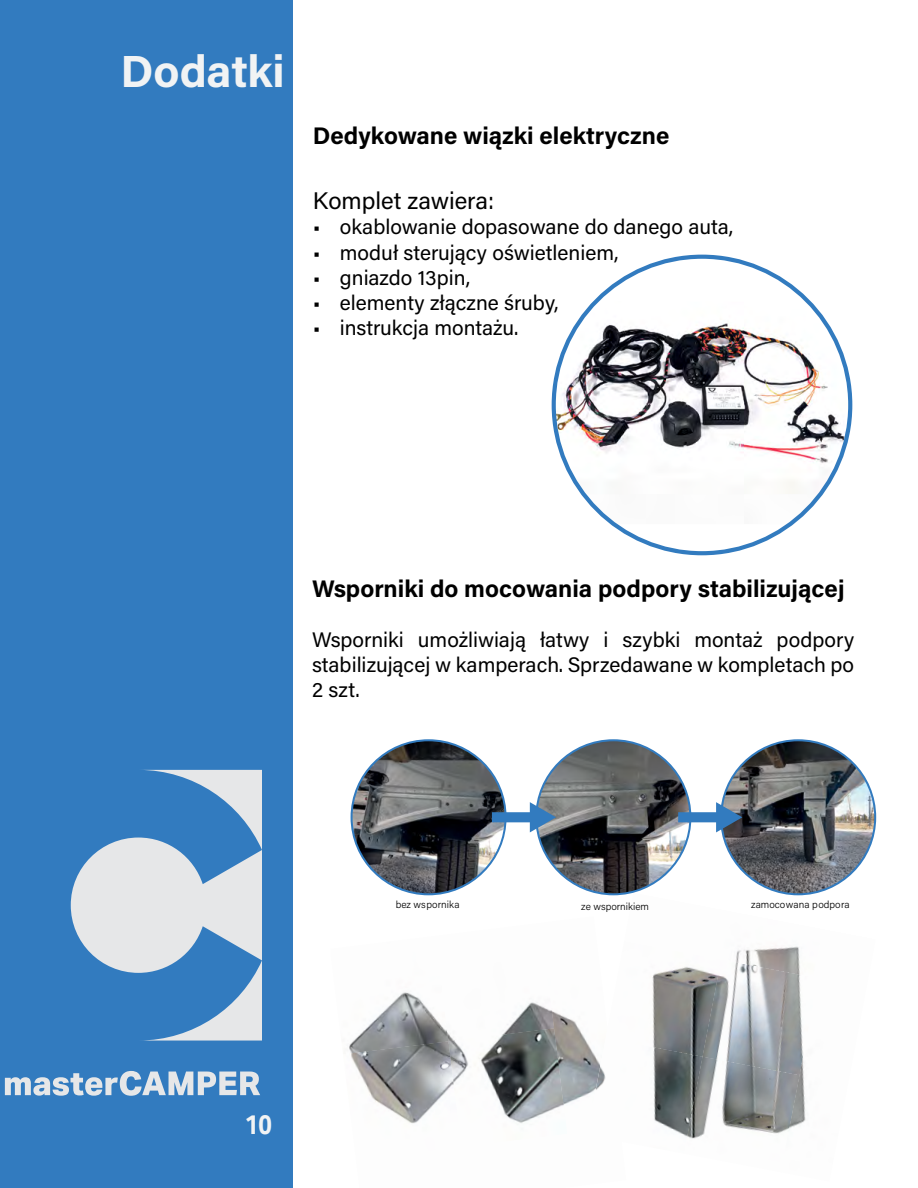
<style>
.page{position:relative;width:918px;height:1188px;background:#fff}
.page>*{position:absolute;margin:0;border:0;box-sizing:border-box;transform-origin:0 0}
.t1{font:700 45px "Acumin Pro";letter-spacing:-.005em;color:#f1f3f4}
.t2{font:700 27px "Aktiv Grotesk Cd";color:#f1f3f4}
.t3{font:700 24px "Acumin Pro";color:#000}
.t4{font:24px "Acumin Pro";color:#000}
.t5{font:21px/25.2px "Acumin Pro";color:#000;text-align:justify}
.t6{font:300 10.2px "Acumin Pro";color:#000}
</style>
<div class="page">
<div style="left:0;top:0;width:293px;height:1188px;background:#327bbf"></div>
<svg style="left:71px;top:770px;width:191px;height:271px"></svg>
<svg style="left:5px;top:1071px;width:255px;height:25px"></svg>
<svg style="left:552px;top:255px;width:300px;height:300px"></svg>
<img style="left:353px;top:992px;width:82px;height:49px">
<img style="left:435px;top:1002px;width:106px;height:39px">
<img style="left:541px;top:1006px;width:46px;height:98px">
<img style="left:349px;top:1041px;width:99px;height:83px">
<img style="left:448px;top:1028px;width:119px;height:96px">
<img style="left:653px;top:1057px;width:31px;height:78px">
<img style="left:652px;top:988px;width:50px;height:69px">
<img style="left:652px;top:946px;width:148px;height:42px">
<img style="left:684px;top:1057px;width:97px;height:82px">
<img style="left:702px;top:960px;width:98px;height:115px">
<img style="left:781px;top:978px;width:25px;height:154px">
<img style="left:587px;top:1042px;width:19px;height:53px">
<svg style="left:350px;top:739px;width:527px;height:157px"></svg>
<h1 class="t1" style="left:121px;top:40px;width:166px">Dodatki</h1>
<p class="t3" style="left:313px;top:119px;width:358px">Dedykowane wiązki elektryczne</p>
<p class="t4" style="left:313px;top:184px;width:183px">Komplet zawiera:</p>
<p class="t5" style="left:313px;top:214px;width:422px">• okablowanie dopasowane do danego auta,</p>
<p class="t5" style="left:313px;top:239px;width:307px">• moduł sterujący oświetleniem,</p>
<p class="t5" style="left:313px;top:264px;width:159px">• gniazdo 13pin,</p>
<p class="t5" style="left:313px;top:289px;width:247px">• elementy złączne śruby,</p>
<p class="t5" style="left:313px;top:314px;width:207px">• instrukcja montażu.</p>
<p class="t3" style="left:312px;top:571px;width:534px">Wsporniki do mocowania podpory stabilizującej</p>
<p class="t5" style="left:312px;top:626px;width:544px">Wsporniki umożliwiają łatwy i szybki montaż podpory stabilizującej w kamperach. Sprzedawane w kompletach po 2 szt.</p>
<p class="t2" style="left:245px;top:1107px;width:28px">10</p>
<p class="t6" style="left:396px;top:897px;width:65px">bez wspornika</p>
<p class="t6" style="left:581px;top:899px;width:69px">ze wspornikiem</p>
<p class="t6" style="left:751px;top:897px;width:100px">zamocowana podpora</p>
</div>
